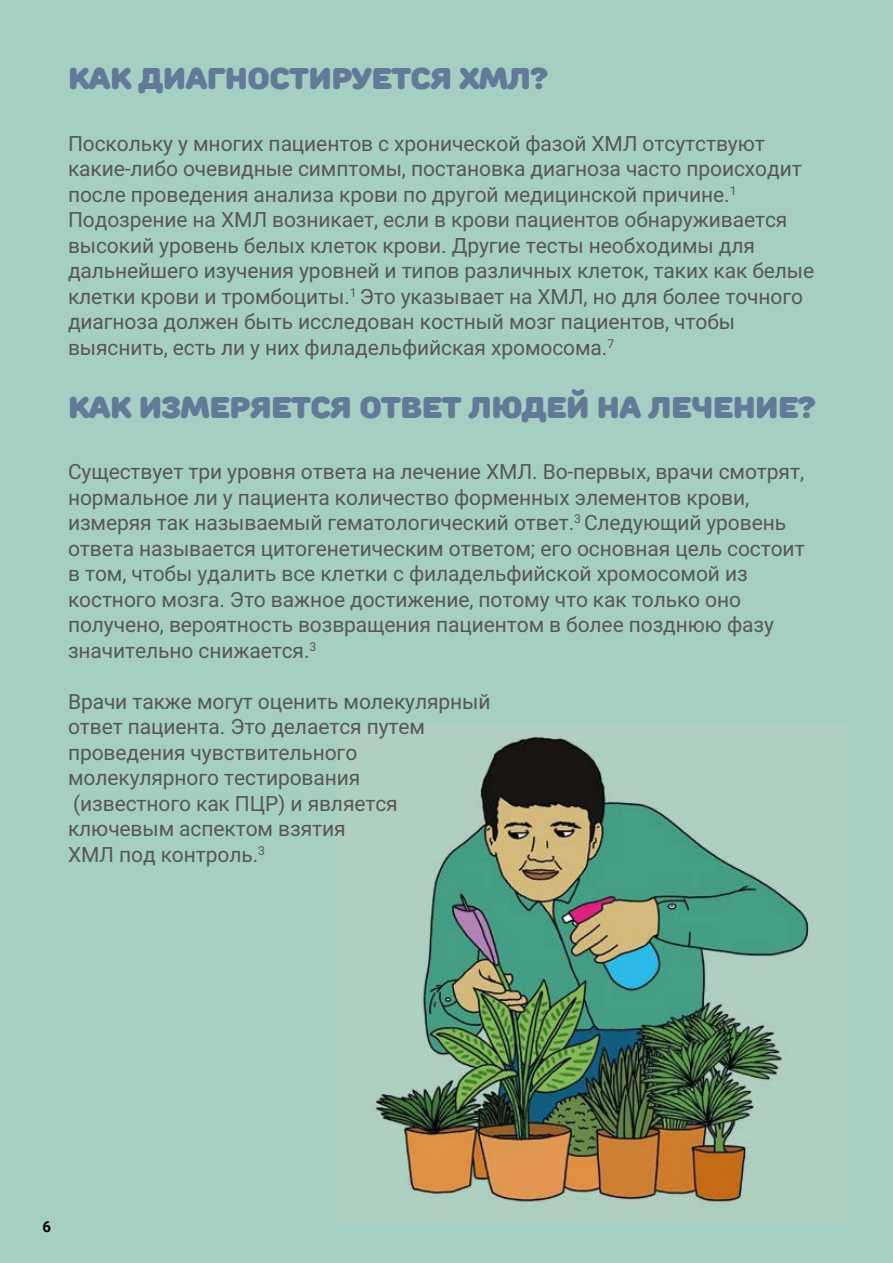
<style>
.page{position:relative;width:893px;height:1263px;background:#a4cfc2}
.page>*{position:absolute;margin:0;border:0;box-sizing:border-box;transform-origin:0 0}
.t1{font:900 30px "Rounds";letter-spacing:-.02em;color:#627a98}
.t2{font:21px/25.5px "Roboto";letter-spacing:-.005em;color:#585756}
.t3{font:700 15px "Roboto";color:#000}
</style>
<div class="page">
<img style="left:338px;top:725px;width:508px;height:497px">
<h1 class="t1" style="left:68px;top:58px;width:482px">КАК ДИАГНОСТИРУЕТСЯ ХМЛ?</h1>
<p class="t2" style="left:68px;top:130px;width:748px">Поскольку у многих пациентов с хронической фазой ХМЛ отсутствуют какие-либо очевидные симптомы, постановка диагноза часто происходит после проведения анализа крови по другой медицинской причине.<sup>1<br></sup>Подозрение на ХМЛ возникает, если в крови пациентов обнаруживается высокий уровень белых клеток крови. Другие тесты необходимы для дальнейшего изучения уровней и типов различных клеток, таких как белые клетки крови и тромбоциты.<sup>1</sup> Это указывает на ХМЛ, но для более точного диагноза должен быть исследован костный мозг пациентов, чтобы выяснить, есть ли у них филадельфийская хромосома.<sup>7</sup></p>
<h1 class="t1" style="left:68px;top:387px;width:749px">КАК ИЗМЕРЯЕТСЯ ОТВЕТ ЛЮДЕЙ НА ЛЕЧЕНИЕ?</h1>
<p class="t2" style="left:68px;top:458px;width:738px">Существует три уровня ответа на лечение ХМЛ. Во-первых, врачи смотрят, нормальное ли у пациента количество форменных элементов крови, измеряя так называемый гематологический ответ.<sup>3</sup> Следующий уровень ответа называется цитогенетическим ответом; его основная цель состоит в том, чтобы удалить все клетки с филадельфийской хромосомой из костного мозга. Это важное достижение, потому что как только оно получено, вероятность возвращения пациентом в более позднюю фазу значительно снижается.<sup>3</sup></p>
<p class="t2" style="left:68px;top:688px;width:424px">Врачи также могут оценить молекулярный ответ пациента. Это делается путем проведения чувствительного молекулярного тестирования<br>(известного как ПЦР) и является ключевым аспектом взятия<br>ХМЛ под контроль.<sup>3</sup></p>
<p class="t3" style="left:43px;top:1216px;width:10px">6</p>
</div>
